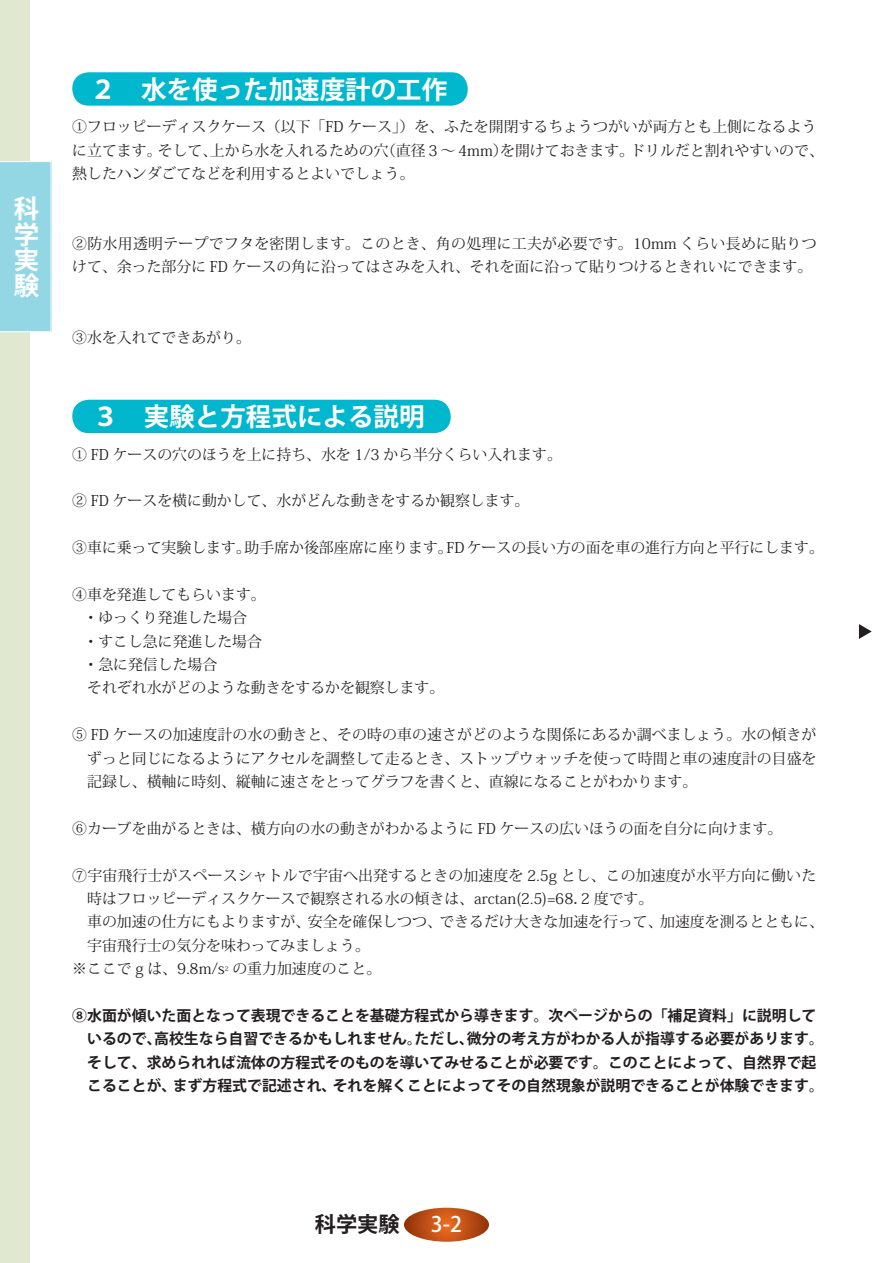
<style>
.page{position:relative;width:893px;height:1263px;background:#fff}
.page>*{position:absolute;margin:0;border:0;box-sizing:border-box;transform-origin:0 0}
.t1{font:700 25.5px/25.5px "Koz Go Std";color:#fff;text-align:justify}
.t2{font:700 21.3px "Koz Go Std";color:#231f20}
.t3{font:500 21.3px "Koz Go Std";color:#fff}
.t4{font:14.85px/23.4px "Koz Min Std";color:#231f20}
.t5{font:700 14.85px/23.4px "Koz Go Std";color:#231f20}
.t6{font:6.45px "Koz Min Std";color:#231f20}
</style>
<div class="page">
<div style="left:0;top:0;width:30px;height:1263px;background:#e1e8d0"></div>
<div style="left:0;top:161px;width:51px;height:171px;background:#94d7e4"></div>
<svg style="left:404px;top:1208px;width:85px;height:34px;background:#c15218"></svg>
<svg style="left:859px;top:624px;width:13px;height:15px"></svg>
<div style="left:72px;top:72px;width:396px;height:34px;background:#00b7ce;border-radius:16px"></div>
<div style="left:72px;top:400px;width:379px;height:33px;background:#00b7ce;border-radius:16px"></div>
<h1 class="t1" style="left:14px;top:198px;width:27px">科学実験</h1>
<h1 class="t1" style="left:90px;top:78px;width:359px">２　水を使った加速度計の工作</h1>
<p class="t4" style="left:72px;top:115px;width:753px">①フロッピーディスクケース（以下「FD ケース」）を、ふたを開閉するちょうつがいが両方とも上側になるように立てます。そして、上から水を入れるための穴（直径 3 ～ 4mm）を開けておきます。ドリルだと割れやすいので、熱したハンダごてなどを利用するとよいでしょう。</p>
<p class="t4" style="left:72px;top:232px;width:746px">②防水用透明テープでフタを密閉します。このとき、角の処理に工夫が必要です。10mm くらい長めに貼りつけて、余った部分に FD ケースの角に沿ってはさみを入れ、それを面に沿って貼りつけるときれいにできます。</p>
<p class="t4" style="left:72px;top:326px;width:180px">③水を入れてできあがり。</p>
<h1 class="t1" style="left:93px;top:406px;width:333px">３　実験と方程式による説明</h1>
<p class="t4" style="left:72px;top:443px;width:491px">① FD ケースの穴のほうを上に持ち、水を 1/3 から半分くらい入れます。</p>
<p class="t4" style="left:72px;top:489px;width:459px">② FD ケースを横に動かして、水がどんな動きをするか観察します。</p>
<p class="t4" style="left:72px;top:536px;width:753px">③車に乗って実験します。助手席か後部座席に座ります。FDケースの長い方の面を車の進行方向と平行にします。</p>
<p class="t4" style="left:72px;top:583px;width:195px">④車を発進してもらいます。</p>
<p class="t4" style="left:83px;top:606px;width:165px">・ゆっくり発進した場合</p>
<p class="t4" style="left:83px;top:630px;width:180px">・すこし急に発進した場合</p>
<p class="t4" style="left:83px;top:653px;width:135px">・急に発信した場合</p>
<p class="t4" style="left:72px;top:676px;width:374px">　それぞれ水がどのような動きをするかを観察します。</p>
<p class="t4" style="left:87px;top:723px;width:731px;text-align:justify;text-indent:-15px">⑤ FD ケースの加速度計の水の動きと、その時の車の速さがどのような関係にあるか調べましょう。水の傾きがずっと同じになるようにアクセルを調整して走るとき、ストップウォッチを使って時間と車の速度計の目盛を記録し、横軸に時刻、縦軸に速さをとってグラフを書くと、直線になることがわかります。</p>
<p class="t4" style="left:72px;top:817px;width:712px">⑥カーブを曲がるときは、横方向の水の動きがわかるように FD ケースの広いほうの面を自分に向けます。</p>
<p class="t4" style="left:72px;top:863px;width:745px">⑦宇宙飛行士がスペースシャトルで宇宙へ出発するときの加速度を 2.5g とし、この加速度が水平方向に働いた</p>
<p class="t4" style="left:87px;top:887px;width:568px">時はフロッピーディスクケースで観察される水の傾きは、arctan(2.5)=68．2 度です。</p>
<p class="t4" style="left:72px;top:910px;width:753px">　車の加速の仕方にもよりますが、安全を確保しつつ、できるだけ大きな加速を行って、加速度を測るとともに、</p>
<p class="t4" style="left:87px;top:934px;width:284px">宇宙飛行士の気分を味わってみましょう。</p>
<p class="t4" style="left:72px;top:957px;width:154px">※ここで g は、9.8m/s</p>
<p class="t6" style="left:225px;top:964px;width:5px">2</p>
<p class="t4" style="left:232px;top:957px;width:150px">の重力加速度のこと。</p>
<p class="t5" style="left:87px;top:1005px;width:738px;text-indent:-15px">⑧水面が傾いた面となって表現できることを基礎方程式から導きます。次ページからの「補足資料」に説明しているので、高校生なら自習できるかもしれません。ただし、微分の考え方がわかる人が指導する必要があります。そして、求められれば流体の方程式そのものを導いてみせることが必要です。このことによって、自然界で起こることが、まず方程式で記述され、それを解くことによってその自然現象が説明できることが体験できます。</p>
<h2 class="t2" style="left:315px;top:1210px;width:86px">科学実験</h2>
<h2 class="t3" style="left:431px;top:1211px;width:33px">3-2</h2>
</div>
